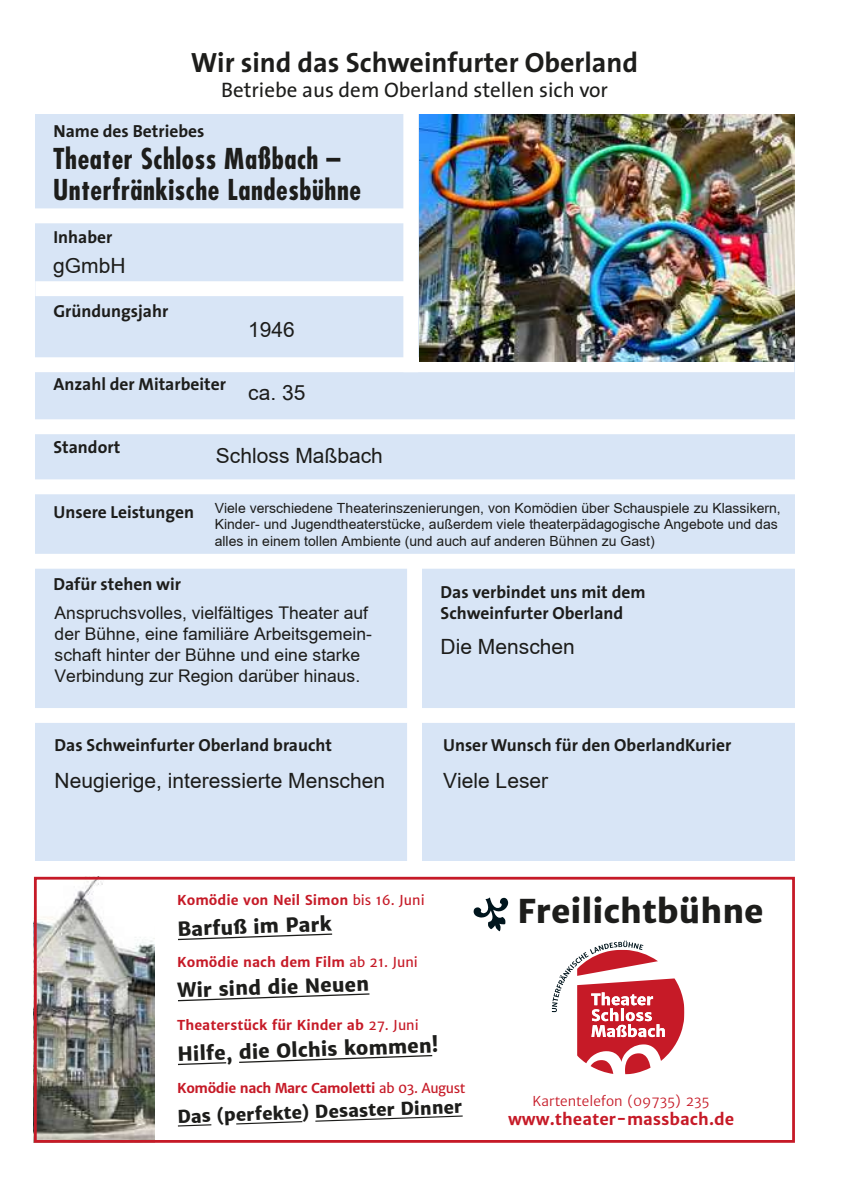
<style>
.page{position:relative;width:844px;height:1191px;background:#fff}
.page>*{position:absolute;margin:0;border:0;box-sizing:border-box;transform-origin:0 0}
.t1{font:800 32.55px "Merriweather Sans";color:#1d1d1b}
.t2{font:700 condensed 28px/31.5px "Futura";letter-spacing:.02em;color:#1d1d1b}
.t3{font:700 28px "The Sans";color:#1d1d1b}
.t4{font:21px "Arial";color:#1d1d1b}
.t5{font:21px "The Sans";color:#1d1d1b}
.t6{font:800 19.25px "Merriweather Sans";color:#1d1d1b}
.t7{font:700 17.5px/21px "The Sans";color:#1d1d1b}
.t8{font:17.5px/21px "Arial";color:#1d1d1b}
.t9{font:800 17.5px "Merriweather Sans";color:#1d1d1b}
.t10{font:700 16.28px "Merriweather Sans";color:#c61a27}
.t11{font:14px/16.8px "Arial";color:#1d1d1b}
.t12{font:700 13.47px "Merriweather Sans";color:#c61a27}
.t13{font:700 13.47px "Merriweather Sans";letter-spacing:-.03em;color:#c61a27}
.t14{font:13.47px "Merriweather Sans";color:#c61a27}
.s1{font-weight:400}
</style>
<div class="page">
<div style="left:35px;top:114px;width:759px;height:747px;background:#d8e5f6"></div>
<div style="left:0;top:419px;width:798px;height:15px;background:#fff"></div>
<div style="left:30px;top:357px;width:764px;height:15px;background:#fff"></div>
<div style="left:35px;top:281px;width:372px;height:15px;background:#fff"></div>
<div style="left:32px;top:208px;width:374px;height:15px;background:#fff"></div>
<div style="left:19px;top:479px;width:800px;height:15px;background:#fff"></div>
<div style="left:1px;top:554px;width:800px;height:15px;background:#fff"></div>
<div style="left:17px;top:708px;width:800px;height:15px;background:#fff"></div>
<div style="left:403px;top:112px;width:15px;height:260px;background:#fff"></div>
<div style="left:407px;top:561px;width:15px;height:308px;background:#fff"></div>
<img style="left:419px;top:114px;width:375px;height:248px">
<svg style="left:178px;top:933px;width:155px;height:7px"></svg>
<svg style="left:178px;top:993px;width:192px;height:9px"></svg>
<svg style="left:177px;top:1124px;width:35px;height:3px"></svg>
<svg style="left:236px;top:1121px;width:67px;height:4px"></svg>
<svg style="left:315px;top:1115px;width:148px;height:7px"></svg>
<svg style="left:178px;top:1062px;width:49px;height:3px"></svg>
<svg style="left:239px;top:1055px;width:194px;height:8px"></svg>
<svg style="left:551px;top:940px;width:134px;height:135px"></svg>
<svg style="left:473px;top:897px;width:35px;height:34px"></svg>
<img style="left:38px;top:880px;width:117px;height:258px">
<div style="left:34px;top:876px;width:760px;height:266px;border:3px solid #c61a27"></div>
<h2 class="t3" style="left:191px;top:39px;width:449px">Wir sind das Schweinfurter Oberland</h2>
<h3 class="t5" style="left:221px;top:73px;width:388px">Betriebe aus dem Oberland stellen sich vor</h3>
<p class="t7" style="left:53px;top:120px;width:152px">Name des Betriebes</p>
<h2 class="t2" style="left:53px;top:142px;width:309px">Theater Schloss Maßbach –<br>Unterfränkische Landesbühne</h2>
<p class="t7" style="left:53px;top:226px;width:60px">Inhaber</p>
<h3 class="t4" style="left:53px;top:254px;width:74px">gGmbH</h3>
<p class="t7" style="left:53px;top:300px;width:116px">Gründungsjahr</p>
<p class="t7" style="left:53px;top:373px;width:174px">Anzahl der Mitarbeiter</p>
<h3 class="t4" style="left:248px;top:317px;width:48px">1946</h3>
<h3 class="t4" style="left:248px;top:381px;width:59px">ca. 35</h3>
<p class="t7" style="left:53px;top:436px;width:69px">Standort</p>
<p class="t7" style="left:53px;top:501px;width:142px">Unsere Leistungen</p>
<h3 class="t4" style="left:216px;top:444px;width:168px">Schloss Maßbach</h3>
<p class="t11" style="left:215px;top:499px;width:567px">Viele verschiedene Theaterinszenierungen, von Komödien über Schauspiele zu Klassikern,<br>Kinder- und Jugendtheaterstücke, außerdem viele theaterpädagogische Angebote und das alles in einem tollen Ambiente (und auch auf anderen Bühnen zu Gast)</p>
<p class="t7" style="left:53px;top:572px;width:129px">Dafür stehen wir</p>
<p class="t8" style="left:55px;top:602px;width:319px">Anspruchsvolles, vielfältiges Theater auf der Bühne, eine familiäre Arbeitsgemein&shy;schaft hinter der Bühne und eine starke Verbindung zur Region darüber hinaus.</p>
<p class="t7" style="left:55px;top:734px;width:279px">Das Schweinfurter Oberland braucht</p>
<h3 class="t4" style="left:55px;top:769px;width:332px">Neugierige, interessierte Menschen</h3>
<p class="t7" style="left:440px;top:581px;width:206px">Das verbindet uns mit dem<br>Schweinfurter Oberland</p>
<h3 class="t4" style="left:440px;top:635px;width:136px">Die Menschen</h3>
<p class="t7" style="left:443px;top:734px;width:289px">Unser Wunsch für den OberlandKurier</p>
<h3 class="t4" style="left:443px;top:769px;width:107px">Viele Leser</h3>
<p class="t12" style="left:177px;top:892px;width:249px">Komödie von Neil Simon <span class="s1">bis 16. Juni</span></p>
<h3 class="t6" style="left:177px;top:917px;width:156px;rotate:-2deg">Barfuß im Park</h3>
<p class="t12" style="left:177px;top:954px;width:242px">Komödie nach dem Film <span class="s1">ab 21. Juni</span></p>
<h3 class="t6" style="left:177px;top:978px;width:193px;rotate:-2deg">Wir sind die Neuen</h3>
<p class="t12" style="left:177px;top:1017px;width:243px">Theaterstück für Kinder ab <span class="s1">27. Juni</span></p>
<h1 class="t1" style="left:517px;top:891px;width:248px">Freilichtbühne</h1>
<h3 class="t6" style="left:177px;top:1042px;width:262px;rotate:-2deg">Hilfe, die Olchis kommen!</h3>
<p class="t13" style="left:177px;top:1080px;width:290px">Komödie nach Marc Camoletti <span class="s1">ab 03. August</span></p>
<p class="t9" style="left:177px;top:1106px;width:286px;rotate:-2deg">Das (perfekte) Desaster Dinner</p>
<p class="t14" style="left:532px;top:1092px;width:178px">Kartentelefon (09735) 235</p>
<p class="t10" style="left:508px;top:1109px;width:228px">www.theater-massbach.de</p>
</div>
